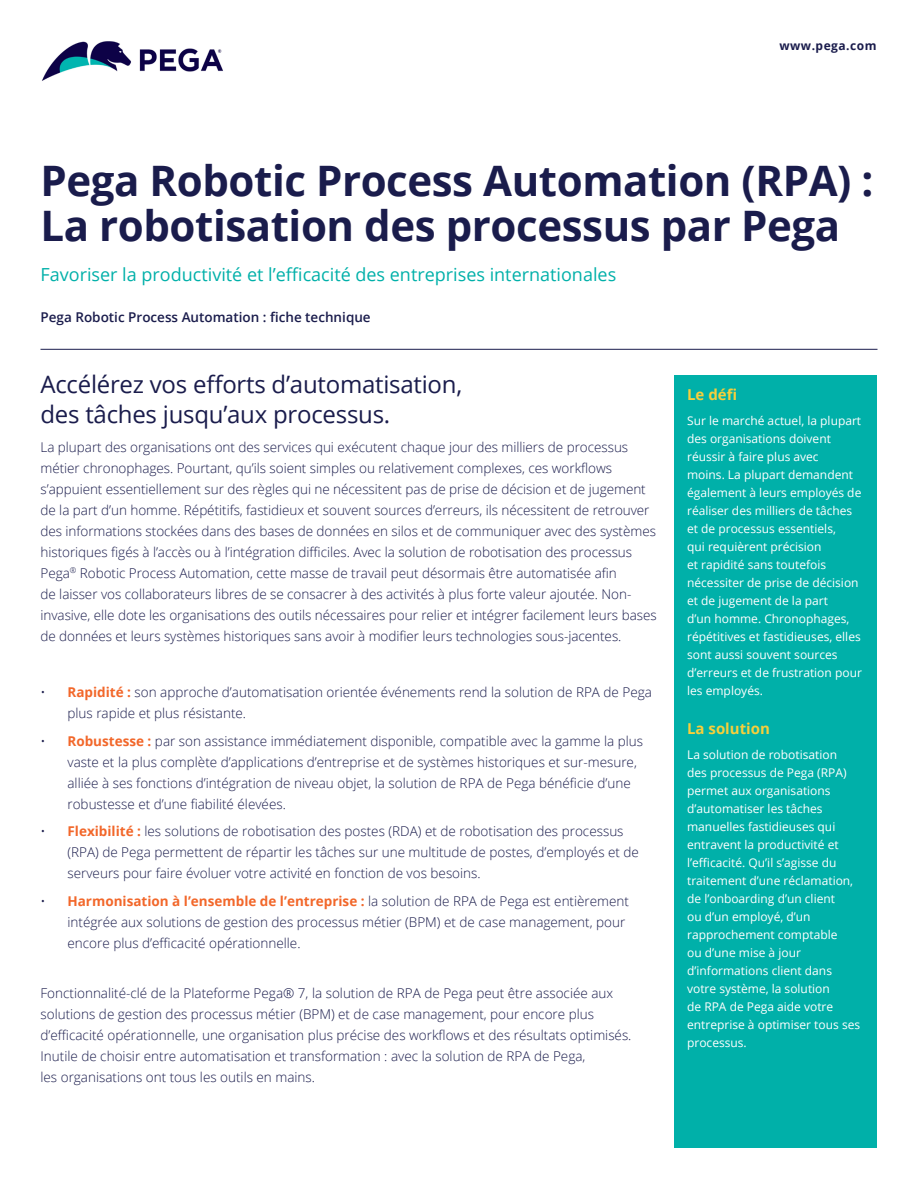
<style>
.page{position:relative;width:918px;height:1188px;background:#fff}
.page>*{position:absolute;margin:0;border:0;box-sizing:border-box;transform-origin:0 0}
.t1{font:700 42px/45px "Open Sans";letter-spacing:-.01em;color:#1a1c4c}
.t2{font:24px/30px "Open Sans";letter-spacing:-.01em;color:#1a1c4c}
.t3{font:18px "Open Sans";color:#00b0a9}
.t4{font:700 15px "Open Sans";color:#f7cf3b}
.Main_-_Body_Copy{font:300 13.5px/21px "Open Sans";color:#1a1c4c}
.t5{font:600 13.5px "Open Sans";color:#1a1c4c}
.Body_Copy_Sidebar{font:12px/18px "Open Sans";color:#fff}
.t6{font:700 12px "Open Sans";letter-spacing:.04em;color:#1a1c4c}
.s1{font-weight:700;color:#f2672a}
</style>
<div class="page">
<hr style="left:40px;top:349px;width:838px;height:1px;background:#1a1c4c">
<img style="left:42px;top:41px;width:181px;height:40px">
<div style="left:674px;top:375px;width:203px;height:773px;background:#00b0a9"></div>
<p class="t6" style="left:779px;top:37px;width:99px">www.pega.com</p>
<p class="t1" style="left:40px;top:157px;width:835px">Pega Robotic Process Automation (RPA) :<br>La robotisation des processus par Pega</p>
<p class="t3" style="left:40px;top:262px;width:577px">Favoriser la productivité et l’efficacité des entreprises internationales</p>
<p class="t5" style="left:40px;top:308px;width:332px">Pega Robotic Process Automation : fiche technique</p>
<p class="t2" style="left:40px;top:369px;width:423px">Accélérez vos efforts d’automatisation, des tâches jusqu’aux processus.</p>
<p class="Main_-_Body_Copy" style="left:40px;top:436px;width:618px">La plupart des organisations ont des services qui exécutent chaque jour des milliers de processus métier chronophages. Pourtant, qu’ils soient simples ou relativement complexes, ces workflows s’appuient essentiellement sur des règles qui ne nécessitent pas de prise de décision et de jugement de la part d’un homme. Répétitifs, fastidieux et souvent sources d’erreurs, ils nécessitent de retrouver des informations stockées dans des bases de données en silos et de communiquer avec des systèmes historiques figés à l’accès ou à l’intégration difficiles. Avec la solution de robotisation des processus Pega<sup>®</sup> Robotic Process Automation, cette masse de travail peut désormais être automatisée afin<br>de laisser vos collaborateurs libres de se consacrer à des activités à plus forte valeur ajoutée. Non&shy;invasive, elle dote les organisations des outils nécessaires pour relier et intégrer facilement leurs bases de données et leurs systèmes historiques sans avoir à modifier leurs technologies sous-jacentes.</p>
<p class="Main_-_Body_Copy" style="left:68px;top:681px;width:586px;text-indent:-27px">• <span class="s1">Rapidité :</span> son approche d’automatisation orientée événements rend la solution de RPA de Pega plus rapide et plus résistante.</p>
<p class="Main_-_Body_Copy" style="left:68px;top:730px;width:577px;text-indent:-27px">• <span class="s1">Robustesse :</span> par son assistance immédiatement disponible, compatible avec la gamme la plus vaste et la plus complète d’applications d’entreprise et de systèmes historiques et sur-mesure, alliée à ses fonctions d’intégration de niveau objet, la solution de RPA de Pega bénéficie d’une robustesse et d’une fiabilité élevées.</p>
<p class="Main_-_Body_Copy" style="left:68px;top:821px;width:573px;text-indent:-27px">• <span class="s1">Flexibilité :</span> les solutions de robotisation des postes (RDA) et de robotisation des processus (RPA) de Pega permettent de répartir les tâches sur une multitude de postes, d’employés et de serveurs pour faire évoluer votre activité en fonction de vos besoins.</p>
<p class="Main_-_Body_Copy" style="left:68px;top:890px;width:563px;text-indent:-27px">• <span class="s1">Harmonisation à l’ensemble de l’entreprise :</span> la solution de RPA de Pega est entièrement intégrée aux solutions de gestion des processus métier (BPM) et de case management, pour encore plus d’efficacité opérationnelle.</p>
<p class="Main_-_Body_Copy" style="left:40px;top:982px;width:593px">Fonctionnalité-clé de la Plateforme Pega® 7, la solution de RPA de Pega peut être associée aux solutions de gestion des processus métier (BPM) et de case management, pour encore plus d’efficacité opérationnelle, une organisation plus précise des workflows et des résultats optimisés.<br>Inutile de choisir entre automatisation et transformation : avec la solution de RPA de Pega,<br>les organisations ont tous les outils en mains.</p>
<p class="t4" style="left:687px;top:384px;width:51px">Le défi</p>
<p class="Body_Copy_Sidebar" style="left:687px;top:412px;width:176px">Sur le marché actuel, la plupart des organisations doivent réussir à faire plus avec<br>moins. La plupart demandent également à leurs employés de réaliser des milliers de tâches et de processus essentiels,<br>qui requièrent précision<br>et rapidité sans toutefois nécessiter de prise de décision et de jugement de la part<br>d’un homme. Chronophages, répétitives et fastidieuses, elles sont aussi souvent sources d’erreurs et de frustration pour les employés.</p>
<p class="t4" style="left:687px;top:717px;width:84px">La solution</p>
<p class="Body_Copy_Sidebar" style="left:687px;top:745px;width:175px">La solution de robotisation<br>des processus de Pega (RPA) permet aux organisations d’automatiser les tâches manuelles fastidieuses qui entravent la productivité et l’efficacité. Qu’il s’agisse du traitement d’une réclamation, de l’onboarding d’un client<br>ou d’un employé, d’un rapprochement comptable<br>ou d’une mise à jour d’informations client dans votre système, la solution<br>de RPA de Pega aide votre entreprise à optimiser tous ses processus.</p>
</div>
